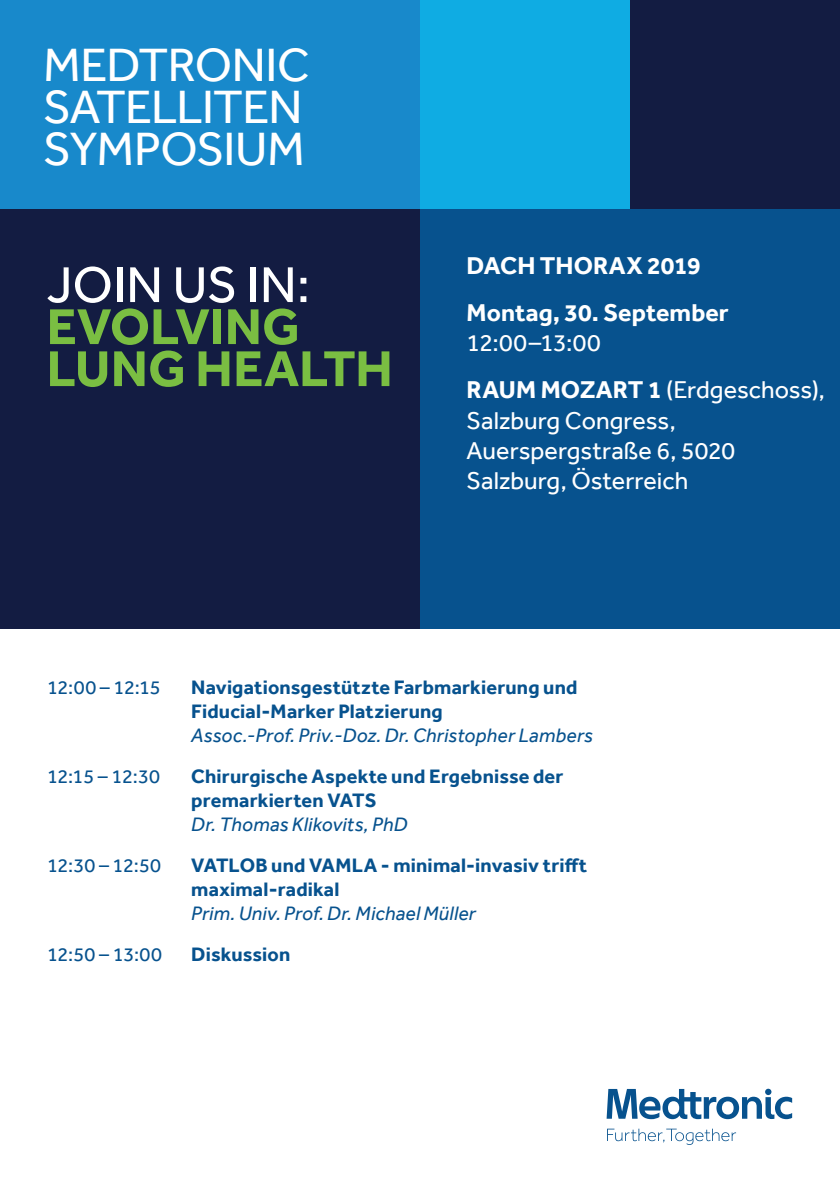
<style>
.page{position:relative;width:840px;height:1191px;background:#fff}
.page>*{position:absolute;margin:0;border:0;box-sizing:border-box;transform-origin:0 0}
.t1{font:700 52px/42px "Effra";color:#7abe42}
.t2{font:48px/42px "Effra";letter-spacing:-.015em;color:#fff}
.t3{font:25px/30px "Effra";color:#fff}
.t4{font:700 25px/30px "Effra";color:#fff}
.t5{font:700 20px/24px "Effra";letter-spacing:.01em;color:#07528e}
.t6{font:20px "Effra";letter-spacing:-.005em;color:#07528e}
.s1{font-weight:400;color:#fff}
.s2{font-weight:400}
.s3{font-weight:700}
.s4{font-weight:400;font-style:italic}
</style>
<div class="page">
<div style="left:0;top:0;width:420px;height:209px;background:#1889cb"></div>
<div style="left:0;top:209px;width:420px;height:420px;background:#131c42"></div>
<svg style="left:606px;top:1088px;width:185px;height:56px"></svg>
<div style="left:420px;top:0;width:209px;height:210px;background:#0face3"></div>
<div style="left:629px;top:0;width:210px;height:210px;background:#131c42"></div>
<div style="left:420px;top:209px;width:419px;height:420px;background:#07528e"></div>
<p class="t2" style="left:43px;top:43px;width:268px">MEDTRONIC<br>SATELLITEN<br>SYMPOSIUM</p>
<p class="t1" style="left:47px;top:263px;width:347px"><span class="s1">JOIN US IN:<br></span>EVOLVING<br>LUNG HEALTH</p>
<p class="t4" style="left:466px;top:250px;width:235px">DACH THORAX 2019</p>
<p class="t4" style="left:466px;top:297px;width:263px">Montag, 30. September<br><span class="s2">12:00–13:00</span></p>
<p class="t3" style="left:466px;top:375px;width:359px"><span class="s3">RAUM MOZART 1</span> (Erdgeschoss),<br>Salzburg Congress,<br>Auerspergstraße 6, 5020<br>Salzburg, Österreich</p>
<p class="t6" style="left:47px;top:675px;width:115px">12:00 – 12:15</p>
<p class="t5" style="left:191px;top:675px;width:403px">Navigationsgestützte Farbmarkierung und<br>Fiducial-Marker Platzierung<br><span class="s4">Assoc.-Prof. Priv.-Doz. Dr. Christopher Lambers</span></p>
<p class="t6" style="left:47px;top:764px;width:114px">12:15 – 12:30</p>
<p class="t5" style="left:191px;top:764px;width:373px">Chirurgische Aspekte und Ergebnisse der premarkierten VATS<br><span class="s4">Dr. Thomas Klikovits, PhD</span></p>
<p class="t6" style="left:47px;top:853px;width:115px">12:30 – 12:50</p>
<p class="t5" style="left:191px;top:853px;width:397px">VATLOB und VAMLA - minimal-invasiv trifft maximal-radikal<br><span class="s4">Prim. Univ. Prof. Dr. Michael Müller</span></p>
<p class="t6" style="left:47px;top:942px;width:116px">12:50 – 13:00</p>
<p class="t5" style="left:191px;top:942px;width:100px">Diskussion</p>
</div>
